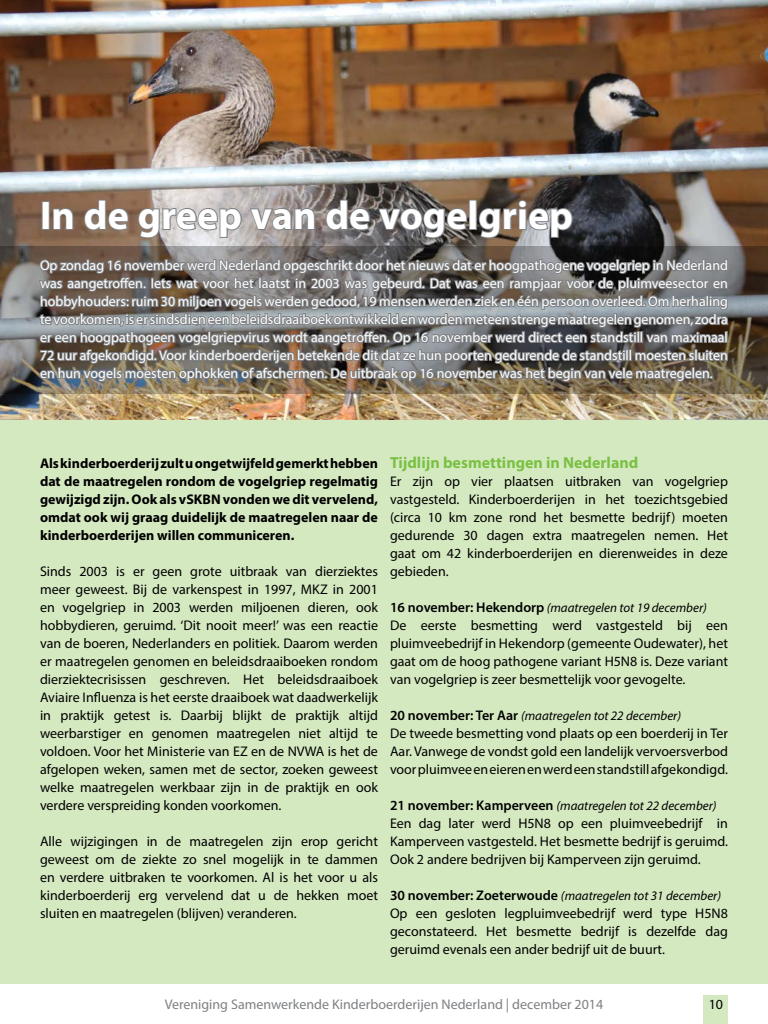
<style>
.page{position:relative;width:768px;height:1024px;background:#fff}
.page>*{position:absolute;margin:0;border:0;box-sizing:border-box;transform-origin:0 0}
.Inhoud_Kop_artikel_g{font:700 40px "Myriad Pro";color:#fff}
.t1{font:700 16px "Myriad Pro";color:#7ac143}
.t2{font:14px/18px "Myriad Pro";color:#000;text-align:justify}
.t3{font:14px/18px "Myriad Pro";color:#fff;text-align:justify}
.t4{font:700 14px/18px "Myriad Pro";color:#000;text-align:justify}
.t5{font:14px "Myriad Pro";color:#7e8083}
.t6{font:italic 13px "Myriad Pro";color:#000}
.s1{font-weight:600;font-style:normal;font-size:14px}
</style>
<div class="page">
<div style="left:703px;top:995px;width:24px;height:29px;background:#d5e9c1"></div>
<div style="left:0;top:0;width:768px;height:984px;background:#d5e9c1"></div>
<img style="left:0;top:0;width:768px;height:420px">
<img style="left:0;top:246px;width:768px;height:148px">
<img style="left:38px;top:184px;width:691px;height:236px">
<p class="Inhoud_Kop_artikel_g" style="left:40px;top:189px;width:535px">In de greep van de vogelgriep</p>
<p class="t3" style="left:40px;top:256px;width:690px">Op zondag 16 november werd Nederland opgeschrikt door het nieuws dat er hoogpathogene vogelgriep in Nederland was aangetroffen. Iets wat voor het laatst in 2003 was gebeurd. Dat was een rampjaar voor de pluimveesector en hobbyhouders: ruim 30 miljoen vogels werden gedood, 19 mensen werden ziek en één persoon overleed. Om herhaling te voorkomen, is er sindsdien een beleidsdraaiboek ontwikkeld en worden meteen strenge maatregelen genomen, zodra er een hoogpathogeen vogelgriepvirus wordt aangetroffen. Op 16 november werd direct een standstill van maximaal 72 uur afgekondigd. Voor kinderboerderijen betekende dit dat ze hun poorten gedurende de standstill moesten sluiten en hun vogels moesten ophokken of afschermen. De uitbraak op 16 november was het begin van vele maatregelen.</p>
<p class="t4" style="left:40px;top:454px;width:340px">Als kinderboerderij zult u ongetwijfeld gemerkt hebben dat de maatregelen rondom de vogelgriep regelmatig gewijzigd zijn. Ook als vSKBN vonden we dit vervelend, omdat ook wij graag duidelijk de maatregelen naar de kinderboerderijen willen communiceren.</p>
<p class="t2" style="left:40px;top:562px;width:340px">Sinds 2003 is er geen grote uitbraak van dierziektes meer geweest. Bij de varkenspest in 1997, MKZ in 2001 en vogelgriep in 2003 werden miljoenen dieren, ook hobbydieren, geruimd. ‘Dit nooit meer!’ was een reactie van de boeren, Nederlanders en politiek. Daarom werden er maatregelen genomen en beleidsdraaiboeken rondom dierziektecrisissen geschreven. Het beleidsdraaiboek Aviaire Influenza is het eerste draaiboek wat daadwerkelijk in praktijk getest is. Daarbij blijkt de praktijk altijd weerbarstiger en genomen maatregelen niet altijd te voldoen. Voor het Ministerie van EZ en de NVWA is het de afgelopen weken, samen met de sector, zoeken geweest welke maatregelen werkbaar zijn in de praktijk en ook verdere verspreiding konden voorkomen.</p>
<p class="t2" style="left:40px;top:832px;width:340px">Alle wijzigingen in de maatregelen zijn erop gericht geweest om de ziekte zo snel mogelijk in te dammen en verdere uitbraken te voorkomen. Al is het voor u als kinderboerderij erg vervelend dat u de hekken moet sluiten en maatregelen (blijven) veranderen.</p>
<p class="t1" style="left:390px;top:452px;width:250px">Tijdlijn besmettingen in Nederland</p>
<p class="t2" style="left:390px;top:472px;width:340px">Er zijn op vier plaatsen uitbraken van vogelgriep vastgesteld. Kinderboerderijen in het toezichtsgebied (circa 10 km zone rond het besmette bedrijf) moeten gedurende 30 dagen extra maatregelen nemen. Het gaat om 42 kinderboerderijen en dierenweides in deze gebieden.</p>
<p class="t6" style="left:390px;top:600px;width:318px"><span class="s1">16 november: Hekendorp</span> (maatregelen tot 19 december)</p>
<p class="t2" style="left:390px;top:616px;width:340px">De eerste besmetting werd vastgesteld bij een pluimveebedrijf in Hekendorp (gemeente Oudewater), het gaat om de hoog pathogene variant H5N8 is. Deze variant van vogelgriep is zeer besmettelijk voor gevogelte.</p>
<p class="t6" style="left:390px;top:708px;width:293px"><span class="s1">20 november: Ter Aar</span> (maatregelen tot 22 december)</p>
<p class="t2" style="left:390px;top:724px;width:340px">De tweede besmetting vond plaats op een boerderij in Ter Aar. Vanwege de vondst gold een landelijk vervoersverbod voor pluimvee en eieren en werd een standstill afgekondigd.</p>
<p class="t6" style="left:390px;top:798px;width:328px"><span class="s1">21 november: Kamperveen</span> (maatregelen tot 22 december)</p>
<p class="t2" style="left:390px;top:814px;width:340px">Een dag later werd H5N8 op een pluimveebedrijf in Kamperveen vastgesteld. Het besmette bedrijf is geruimd.<br>Ook 2 andere bedrijven bij Kamperveen zijn geruimd.</p>
<p class="t6" style="left:390px;top:888px;width:333px"><span class="s1">30 november: Zoeterwoude</span> (maatregelen tot 31 december)</p>
<p class="t2" style="left:390px;top:904px;width:340px">Op een gesloten legpluimveebedrijf werd type H5N8 geconstateerd. Het besmette bedrijf is dezelfde dag geruimd evenals een ander bedrijf uit de buurt.</p>
<p class="t5" style="left:165px;top:996px;width:440px">Vereniging Samenwerkende Kinderboerderijen Nederland | december 2014</p>
<p class="t2" style="left:709px;top:995px;width:16px">10</p>
</div>
